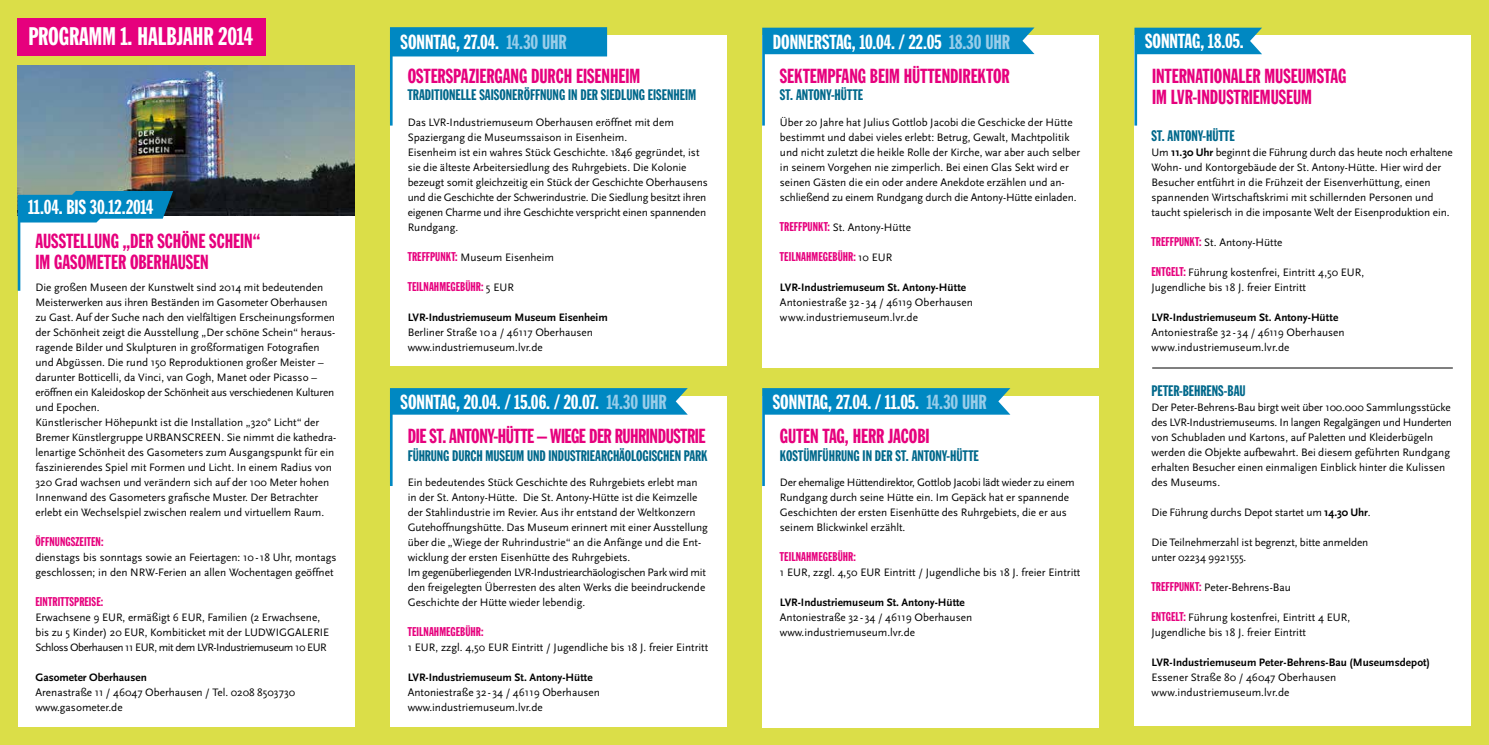
<style>
.page{position:relative;width:1489px;height:745px;background:#fff}
.page>*{position:absolute;margin:0;border:0;box-sizing:border-box;transform-origin:0 0}
.t1{font:25px "Franklin Gothic Extra Cond";color:#fff}
.t2{font:20px/21.2px "Franklin Gothic Extra Cond";letter-spacing:-.005em;color:#e6007d}
.t3{font:20px "Franklin Gothic Extra Cond";color:#fff}
.t4{font:15px "Franklin Gothic Extra Cond";color:#00688b}
.t5{font:12.5px "Franklin Gothic Extra Cond";letter-spacing:.005em;color:#e6007d}
.t6{font:11.25px/15px "Scala Sans";color:#000}
.t7{font:700 11.25px "Scala Sans";color:#000}
.s1{color:#98cde9}
.s2{font-family:"Franklin Gothic Extra Cond";font-size:12.5px;color:#e6007d}
.s3{font-family:"Scala Sans";font-size:11.25px;color:#000}
.s4{font-weight:700}
</style>
<div class="page">
<div style="left:0;top:0;width:1488px;height:744px;background:#dbde48"></div>
<div style="left:18px;top:18px;width:248px;height:38px;background:#e6007d"></div>
<div style="left:18px;top:201px;width:336px;height:524px;background:#fff"></div>
<div style="left:390px;top:35px;width:336px;height:330px;background:#fff"></div>
<div style="left:762px;top:35px;width:336px;height:332px;background:#fff"></div>
<div style="left:390px;top:396px;width:336px;height:329px;background:#fff"></div>
<img style="left:18px;top:65px;width:336px;height:150px">
<svg style="left:18px;top:191px;width:155px;height:99px"></svg>
<svg style="left:390px;top:27px;width:217px;height:98px"></svg>
<svg style="left:762px;top:27px;width:272px;height:98px"></svg>
<svg style="left:390px;top:388px;width:297px;height:97px"></svg>
<div style="left:762px;top:395px;width:336px;height:331px;background:#fff"></div>
<svg style="left:762px;top:388px;width:248px;height:97px"></svg>
<div style="left:1134px;top:35px;width:336px;height:690px;background:#fff"></div>
<svg style="left:1134px;top:28px;width:127px;height:97px"></svg>
<hr style="left:1152px;top:367px;width:300px;height:1px;background:#000">
<h1 class="t1" style="left:28px;top:22px;width:226px">PROGRAMM 1. HALBJAHR 2014</h1>
<h2 class="t3" style="left:28px;top:196px;width:126px">11.04. BIS 30.12.2014</h2>
<h2 class="t2" style="left:35px;top:230px;width:226px">AUSSTELLUNG „DER SCHÖNE SCHEIN“<br>IM GASOMETER OBERHAUSEN</h2>
<p class="t6" style="left:35px;top:279px;width:301px">Die großen Museen der Kunstwelt sind 2014 mit bedeutenden Meisterwerken aus ihren Beständen im Gasometer Oberhausen zu Gast. Auf der Suche nach den vielfältigen Erscheinungsformen der Schönheit zeigt die Ausstellung „Der schöne Schein“ heraus&shy;ragende Bilder und Skulpturen in großformatigen Fotografien und Abgüssen. Die rund 150 Reproduktionen großer Meister – darunter Botticelli, da Vinci, van Gogh, Manet oder Picasso – eröffnen ein Kaleidoskop der Schönheit aus verschiedenen Kulturen und Epochen.<br>Künstlerischer Höhepunkt ist die Installation „320° Licht“ der Bremer Künstlergruppe URBANSCREEN. Sie nimmt die kathedra&shy;lenartige Schönheit des Gasometers zum Ausgangspunkt für ein faszinierendes Spiel mit Formen und Licht. In einem Radius von 320 Grad wachsen und verändern sich auf der 100 Meter hohen Innenwand des Gasometers grafische Muster. Der Betrachter erlebt ein Wechselspiel zwischen realem und virtuellem Raum.</p>
<p class="t5" style="left:35px;top:534px;width:69px">ÖFFNUNGSZEITEN:</p>
<p class="t6" style="left:35px;top:549px;width:302px">dienstags bis sonntags sowie an Feiertagen: 10-18 Uhr, montags geschlossen; in den NRW-Ferien an allen Wochentagen geöffnet</p>
<p class="t5" style="left:35px;top:594px;width:69px">EINTRITTSPREISE:</p>
<p class="t6" style="left:35px;top:609px;width:295px">Erwachsene 9 EUR, ermäßigt 6 EUR, Familien (2 Erwachsene, bis zu 5 Kinder) 20 EUR, Kombiticket mit der LUDWIGGALERIE<br>Schloss Oberhausen 11 EUR, mit dem LVR-Industriemuseum 10 EUR</p>
<p class="t7" style="left:35px;top:671px;width:113px">Gasometer Oberhausen</p>
<p class="t6" style="left:35px;top:684px;width:261px">Arenastraße 11 / 46047 Oberhausen / Tel. 0208 8503730 www.gasometer.de</p>
<h2 class="t3" style="left:400px;top:31px;width:168px">SONNTAG, 27.04. <span class="s1">14.30 UHR</span></h2>
<h2 class="t3" style="left:772px;top:31px;width:239px">DONNERSTAG, 10.04. / 22.05 <span class="s1">18.30 UHR</span></h2>
<h2 class="t2" style="left:407px;top:65px;width:234px">OSTERSPAZIERGANG DURCH EISENHEIM</h2>
<h3 class="t4" style="left:407px;top:87px;width:290px">TRADITIONELLE SAISONERÖFFNUNG IN DER SIEDLUNG EISENHEIM</h3>
<h2 class="t2" style="left:780px;top:65px;width:231px">SEKTEMPFANG BEIM HÜTTENDIREKTOR</h2>
<h3 class="t4" style="left:780px;top:87px;width:85px">ST. ANTONY-HÜTTE</h3>
<p class="t6" style="left:407px;top:114px;width:301px">Das LVR-Industriemuseum Oberhausen eröffnet mit dem Spaziergang die Museumssaison in Eisenheim.<br>Eisenheim ist ein wahres Stück Geschichte. 1846 gegründet, ist sie die älteste Arbeitersiedlung des Ruhrgebiets. Die Kolonie bezeugt somit gleichzeitig ein Stück der Geschichte Oberhausens und die Geschichte der Schwerindustrie. Die Siedlung besitzt ihren eigenen Charme und ihre Geschichte verspricht einen spannenden Rundgang.</p>
<p class="t6" style="left:407px;top:249px;width:148px"><span class="s2">TREFFPUNKT:</span> Museum Eisenheim</p>
<p class="t5" style="left:407px;top:279px;width:108px">TEILNAHMEGEBÜHR: <span class="s3">5 EUR</span></p>
<p class="t7" style="left:407px;top:311px;width:201px">LVR-Industriemuseum Museum Eisenheim</p>
<p class="t6" style="left:407px;top:324px;width:187px">Berliner Straße 10a / 46117 Oberhausen www.industriemuseum.lvr.de</p>
<p class="t6" style="left:780px;top:114px;width:302px">Über 20 Jahre hat Julius Gottlob Jacobi die Geschicke der Hütte bestimmt und dabei vieles erlebt: Betrug, Gewalt, Machtpolitik und nicht zuletzt die heikle Rolle der Kirche, war aber auch selber in seinem Vorgehen nie zimperlich. Bei einen Glas Sekt wird er seinen Gästen die ein oder andere Anekdote erzählen und an&shy;schließend zu einem Rundgang durch die Antony-Hütte einladen.</p>
<p class="t6" style="left:780px;top:219px;width:132px"><span class="s2">TREFFPUNKT:</span> St. Antony-Hütte</p>
<p class="t5" style="left:780px;top:249px;width:114px">TEILNAHMEGEBÜHR: <span class="s3">10 EUR</span></p>
<p class="t7" style="left:780px;top:281px;width:188px">LVR-Industriemuseum St. Antony-Hütte</p>
<p class="t6" style="left:780px;top:294px;width:195px">Antoniestraße 32 - 34 / 46119 Oberhausen www.industriemuseum.lvr.de</p>
<h2 class="t3" style="left:400px;top:391px;width:267px">SONNTAG, 20.04. / 15.06. / 20.07. <span class="s1">14.30 UHR</span></h2>
<h2 class="t3" style="left:772px;top:391px;width:215px">SONNTAG, 27.04. / 11.05. <span class="s1">14.30 UHR</span></h2>
<h2 class="t2" style="left:407px;top:425px;width:299px">DIE ST. ANTONY-HÜTTE – WIEGE DER RUHRINDUSTRIE</h2>
<h3 class="t4" style="left:407px;top:447px;width:301px">FÜHRUNG DURCH MUSEUM UND INDUSTRIEARCHÄOLOGISCHEN PARK</h3>
<h2 class="t2" style="left:780px;top:425px;width:151px">GUTEN TAG, HERR JACOBI</h2>
<h3 class="t4" style="left:780px;top:447px;width:200px">KOSTÜMFÜHRUNG IN DER ST. ANTONY-HÜTTE</h3>
<p class="t6" style="left:407px;top:474px;width:302px">Ein bedeutendes Stück Geschichte des Ruhrgebiets erlebt man in der St. Antony-Hütte. Die St. Antony-Hütte ist die Keimzelle der Stahlindustrie im Revier. Aus ihr entstand der Weltkonzern Gutehoffnungshütte. Das Museum erinnert mit einer Ausstellung über die „Wiege der Ruhrindustrie“ an die Anfänge und die Ent&shy;wicklung der ersten Eisenhütte des Ruhrgebiets.<br>Im gegenüberliegenden LVR-Industriearchäologischen Park wird mit den freigelegten Überresten des alten Werks die beeindruckende Geschichte der Hütte wieder lebendig.</p>
<p class="t5" style="left:407px;top:624px;width:77px">TEILNAHMEGEBÜHR:</p>
<p class="t6" style="left:407px;top:639px;width:302px">1 EUR, zzgl. 4,50 EUR Eintritt / Jugendliche bis 18 J. freier Eintritt</p>
<p class="t7" style="left:407px;top:671px;width:186px">LVR-Industriemuseum St. Antony-Hütte</p>
<p class="t6" style="left:407px;top:684px;width:194px">Antoniestraße 32 - 34 / 46119 Oberhausen www.industriemuseum.lvr.de</p>
<p class="t6" style="left:780px;top:474px;width:296px">Der ehemalige Hüttendirektor, Gottlob Jacobi lädt wieder zu einem Rundgang durch seine Hütte ein. Im Gepäck hat er spannende Geschichten der ersten Eisenhütte des Ruhrgebiets, die er aus seinem Blickwinkel erzählt.</p>
<p class="t5" style="left:780px;top:549px;width:77px">TEILNAHMEGEBÜHR:</p>
<p class="t6" style="left:780px;top:564px;width:302px">1 EUR, zzgl. 4,50 EUR Eintritt / Jugendliche bis 18 J. freier Eintritt</p>
<p class="t7" style="left:780px;top:596px;width:186px">LVR-Industriemuseum St. Antony-Hütte</p>
<p class="t6" style="left:780px;top:609px;width:194px">Antoniestraße 32 - 34 / 46119 Oberhausen www.industriemuseum.lvr.de</p>
<h2 class="t3" style="left:1144px;top:31px;width:100px">SONNTAG, 18.05.</h2>
<h2 class="t2" style="left:1152px;top:65px;width:196px">INTERNATIONALER MUSEUMSTAG<br>IM LVR-INDUSTRIEMUSEUM</h2>
<h3 class="t4" style="left:1151px;top:127px;width:85px">ST. ANTONY-HÜTTE</h3>
<p class="t6" style="left:1151px;top:144px;width:303px">Um <span class="s4">11.30 Uhr</span> beginnt die Führung durch das heute noch erhaltene Wohn- und Kontorgebäude der St. Antony-Hütte. Hier wird der Besucher entführt in die Frühzeit der Eisenverhüttung, einen spannenden Wirtschaftskrimi mit schillernden Personen und taucht spielerisch in die imposante Welt der Eisenproduktion ein.</p>
<p class="t6" style="left:1151px;top:234px;width:132px"><span class="s2">TREFFPUNKT:</span> St. Antony-Hütte</p>
<p class="t6" style="left:1151px;top:264px;width:214px"><span class="s2">ENTGELT:</span> Führung kostenfrei, Eintritt 4,50 EUR,<br>Jugendliche bis 18 J. freier Eintritt</p>
<p class="t7" style="left:1151px;top:311px;width:188px">LVR-Industriemuseum St. Antony-Hütte</p>
<p class="t6" style="left:1151px;top:324px;width:195px">Antoniestraße 32 - 34 / 46119 Oberhausen www.industriemuseum.lvr.de</p>
<h3 class="t4" style="left:1151px;top:382px;width:95px">PETER-BEHRENS-BAU</h3>
<p class="t6" style="left:1151px;top:399px;width:302px">Der Peter-Behrens-Bau birgt weit über 100.000 Sammlungsstücke des LVR-Industriemuseums. In langen Regalgängen und Hunderten von Schubladen und Kartons, auf Paletten und Kleiderbügeln werden die Objekte aufbewahrt. Bei diesem geführten Rundgang erhalten Besucher einen einmaligen Einblick hinter die Kulissen des Museums.</p>
<p class="t6" style="left:1151px;top:504px;width:221px">Die Führung durchs Depot startet um <span class="s4">14.30 Uhr</span>.</p>
<p class="t6" style="left:1151px;top:534px;width:218px">Die Teilnehmerzahl ist begrenzt, bitte anmelden unter 02234 9921555.</p>
<p class="t6" style="left:1151px;top:579px;width:141px"><span class="s2">TREFFPUNKT:</span> Peter-Behrens-Bau</p>
<p class="t6" style="left:1151px;top:609px;width:200px"><span class="s2">ENTGELT:</span> Führung kostenfrei, Eintritt 4 EUR,<br>Jugendliche bis 18 J. freier Eintritt</p>
<p class="t7" style="left:1151px;top:656px;width:280px">LVR-Industriemuseum Peter-Behrens-Bau (Museumsdepot)</p>
<p class="t6" style="left:1151px;top:669px;width:186px">Essener Straße 80 / 46047 Oberhausen www.industriemuseum.lvr.de</p>
</div>
